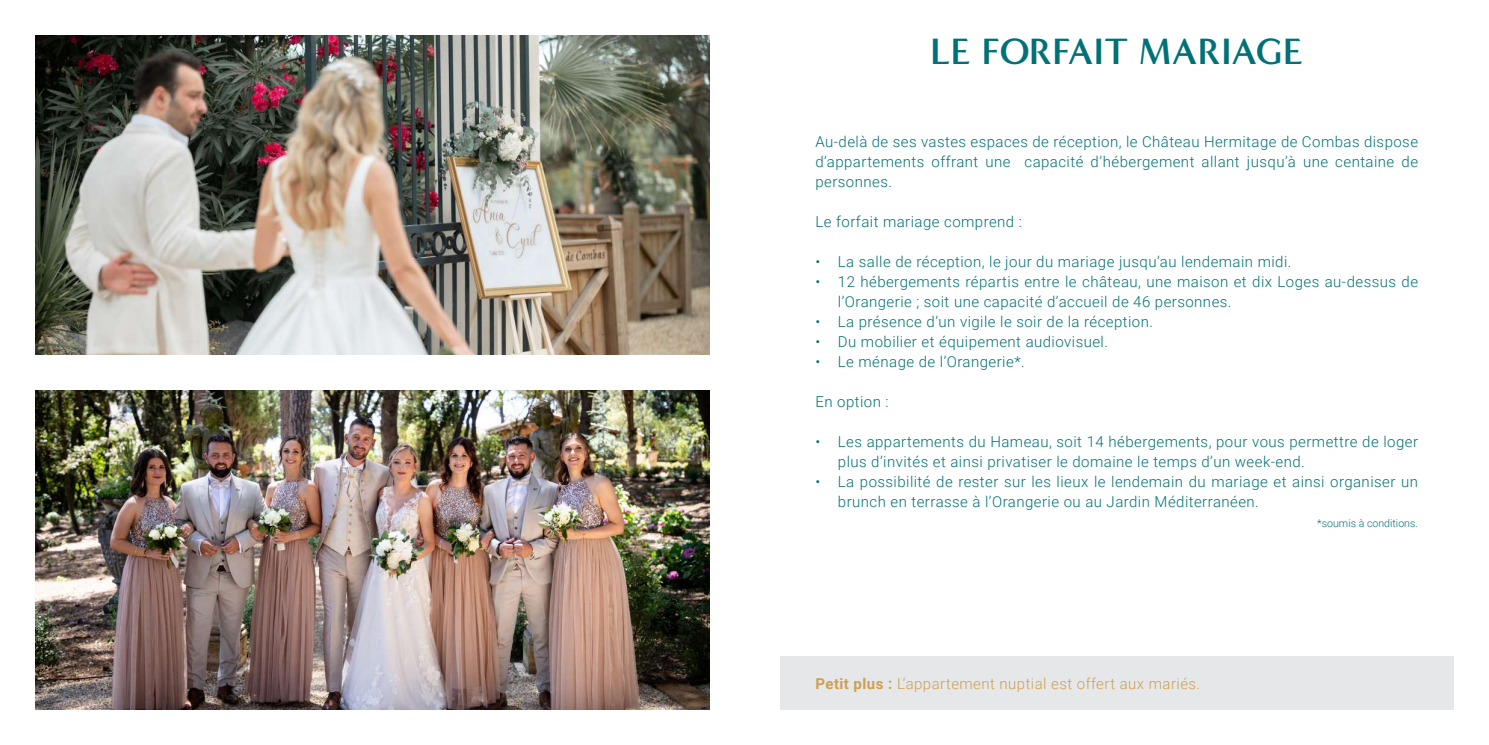
<style>
.page{position:relative;width:1489px;height:745px;background:#fff}
.page>*{position:absolute;margin:0;border:0;box-sizing:border-box;transform-origin:0 0}
.t1{font:700 37.5px "Minerva Modern";color:#007277}
.t2{font:300 15px/20px "Roboto";letter-spacing:.03em;color:#007277}
.t3{font:300 15px "Roboto";letter-spacing:.03em;color:#cd9f52}
.t4{font:300 10.62px "Roboto";color:#007277}
.s1{font-weight:700}
</style>
<div class="page">
<img style="left:35px;top:35px;width:674px;height:319px">
<div style="left:780px;top:656px;width:673px;height:53px;background:#e6e7e9"></div>
<img style="left:35px;top:390px;width:674px;height:319px">
<h1 class="t1" style="left:930px;top:28px;width:375px">LE FORFAIT MARIAGE</h1>
<p class="t2" style="left:815px;top:131px;width:604px;text-align:justify">Au-delà de ses vastes espaces de réception, le Château Hermitage de Combas dispose d’appartements offrant une capacité d’hébergement allant jusqu’à une centaine de personnes.</p>
<p class="t2" style="left:815px;top:211px;width:208px">Le forfait mariage comprend :</p>
<p class="t2" style="left:815px;top:251px;width:477px">• La salle de réception, le jour du mariage jusqu’au lendemain midi.</p>
<p class="t2" style="left:837px;top:271px;width:581px;text-indent:-22px">• 12 hébergements répartis entre le château, une maison et dix Loges au-dessus de l’Orangerie ; soit une capacité d’accueil de 46 personnes.</p>
<p class="t2" style="left:815px;top:311px;width:339px">• La présence d’un vigile le soir de la réception.</p>
<p class="t2" style="left:815px;top:331px;width:294px">• Du mobilier et équipement audiovisuel.</p>
<p class="t2" style="left:815px;top:351px;width:211px">• Le ménage de l’Orangerie*.</p>
<p class="t2" style="left:815px;top:391px;width:75px">En option :</p>
<p class="t2" style="left:837px;top:431px;width:581px;text-indent:-22px">• Les appartements du Hameau, soit 14 hébergements, pour vous permettre de loger plus d’invités et ainsi privatiser le domaine le temps d’un week-end.</p>
<p class="t2" style="left:837px;top:471px;width:581px;text-indent:-22px">• La possibilité de rester sur les lieux le lendemain du mariage et ainsi organiser un brunch en terrasse à l’Orangerie ou au Jardin Méditerranéen.</p>
<p class="t4" style="left:1317px;top:515px;width:102px">*soumis à conditions.</p>
<p class="t3" style="left:815px;top:672px;width:386px"><span class="s1">Petit plus :</span> L’appartement nuptial est offert aux mariés.</p>
</div>
